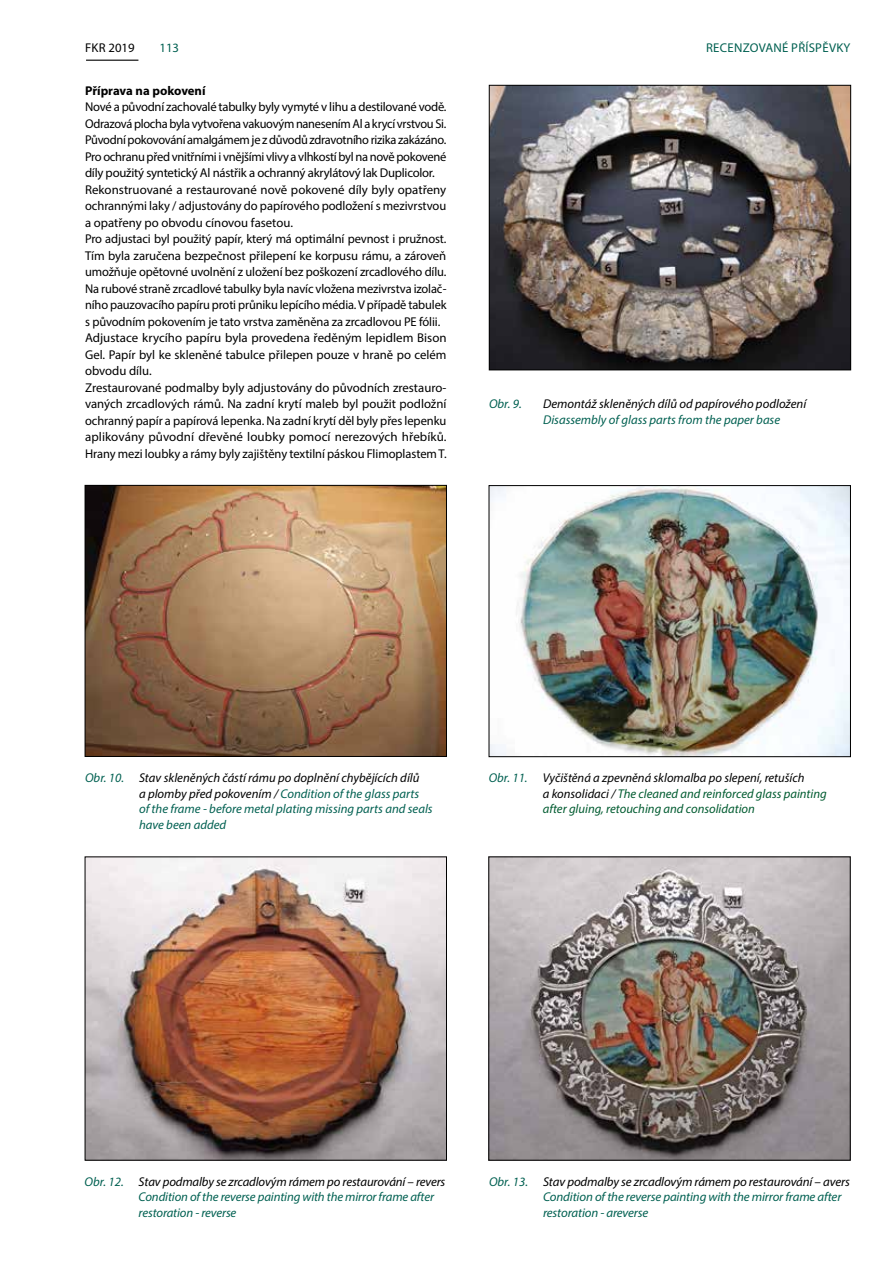
<style>
.page{position:relative;width:893px;height:1263px;background:#fff}
.page>*{position:absolute;margin:0;border:0;box-sizing:border-box;transform-origin:0 0}
.t1{font:12.75px/16.5px "Myriad Pro";letter-spacing:-.01em;color:#000}
.t2{font:italic 12.75px/15.8px "Myriad Pro";letter-spacing:-.01em;color:#006051}
.t3{font:italic 12.75px/15.8px "Myriad Pro";color:#005b30}
.t4{font:italic 12.75px "Myriad Pro";color:#000}
.t5{font:12.75px "Myriad Pro";letter-spacing:.02em;color:#006051}
.t6{font:700 12.75px "Myriad Pro";color:#000}
.s1{color:#000}
.s2{color:#006051}
</style>
<div class="page">
<hr style="left:86px;top:60px;width:52px;height:1px;background:#000">
<img style="left:491px;top:87px;width:358px;height:281px">
<div style="left:489px;top:85px;width:362px;height:285px;border:1px solid #000"></div>
<img style="left:87px;top:487px;width:358px;height:268px">
<div style="left:85px;top:485px;width:362px;height:272px;border:1px solid #000"></div>
<img style="left:491px;top:487px;width:358px;height:268px">
<div style="left:489px;top:485px;width:362px;height:272px;border:1px solid #000"></div>
<img style="left:87px;top:859px;width:358px;height:299px">
<img style="left:491px;top:859px;width:357px;height:299px">
<p class="t1" style="left:85px;top:39px;width:51px">FKR 2019</p>
<p class="t5" style="left:159px;top:40px;width:21px">113</p>
<p class="t5" style="left:706px;top:40px;width:146px">RECENZOVANÉ PŘÍSPĚVKY</p>
<p class="t6" style="left:85px;top:82px;width:122px">Příprava na pokovení</p>
<p class="t1" style="left:85px;top:98px;width:363px">Nové a původní zachovalé tabulky byly vymyté v lihu a destilované vodě.<br>Odrazová plocha byla vytvořena vakuovým nanesením Al a krycí vrstvou Si.<br>Původní pokovování amalgámem je z důvodů zdravotního rizika zakázáno.<br>Pro ochranu před vnitřními i vnějšími vlivy a vlhkostí byl na nově pokovené díly použitý syntetický Al nástřik a ochranný akrylátový lak Duplicolor.<br>Rekonstruované a restaurované nově pokovené díly byly opatřeny ochrannými laky / adjustovány do papírového podložení s mezivrstvou a opatřeny po obvodu cínovou fasetou.<br>Pro adjustaci byl použitý papír, který má optimální pevnost i pružnost.<br>Tím byla zaručena bezpečnost přilepení ke korpusu rámu, a zároveň umožňuje opětovné uvolnění z uložení bez poškození zrcadlového dílu.<br>Na rubové straně zrcadlové tabulky byla navíc vložena mezivrstva izolač&shy;ního pauzovacího papíru proti průniku lepícího média. V případě tabulek s původním pokovením je tato vrstva zaměněna za zrcadlovou PE fólii.<br>Adjustace krycího papíru byla provedena ředěným lepidlem Bison Gel. Papír byl ke skleněné tabulce přilepen pouze v hraně po celém obvodu dílu.<br>Zrestaurované podmalby byly adjustovány do původních zrestauro&shy;vaných zrcadlových rámů. Na zadní krytí maleb byl použit podložní ochranný papír a papírová lepenka. Na zadní krytí děl byly přes lepenku aplikovány původní dřevěné loubky pomocí nerezových hřebíků.<br>Hrany mezi loubky a rámy byly zajištěny textilní páskou Flimoplastem T.</p>
<p class="t2" style="left:489px;top:396px;width:34px">Obr. 9.</p>
<p class="t4" style="left:543px;top:396px;width:265px">Demontáž skleněných dílů od papírového podložení</p>
<p class="t2" style="left:543px;top:412px;width:239px">Disassembly of glass parts from the paper base</p>
<p class="t2" style="left:139px;top:769px;width:295px;text-indent:-54px">Obr. 10. <span class="s1">Stav skleněných částí rámu po doplnění chybějících dílů<br>a plomby před pokovením /</span> Condition of the glass parts of the frame - before metal plating missing parts and seals have been added</p>
<p class="t3" style="left:543px;top:769px;width:286px;text-indent:-54px"><span class="s2">Obr. 11.</span> <span class="s1">Vyčištěná a zpevněná sklomalba po slepení, retuších<br>a konsolidaci /</span> The cleaned and reinforced glass painting after gluing, retouching and consolidation</p>
<p class="t2" style="left:139px;top:1173px;width:308px;text-indent:-54px">Obr. 12. <span class="s1">Stav podmalby se zrcadlovým rámem po restaurování – revers<br></span>Condition of the reverse painting with the mirror frame after restoration - reverse</p>
<p class="t2" style="left:543px;top:1173px;width:308px;text-indent:-54px">Obr. 13. <span class="s1">Stav podmalby se zrcadlovým rámem po restaurování – avers<br></span>Condition of the reverse painting with the mirror frame after restoration - areverse</p>
</div>
